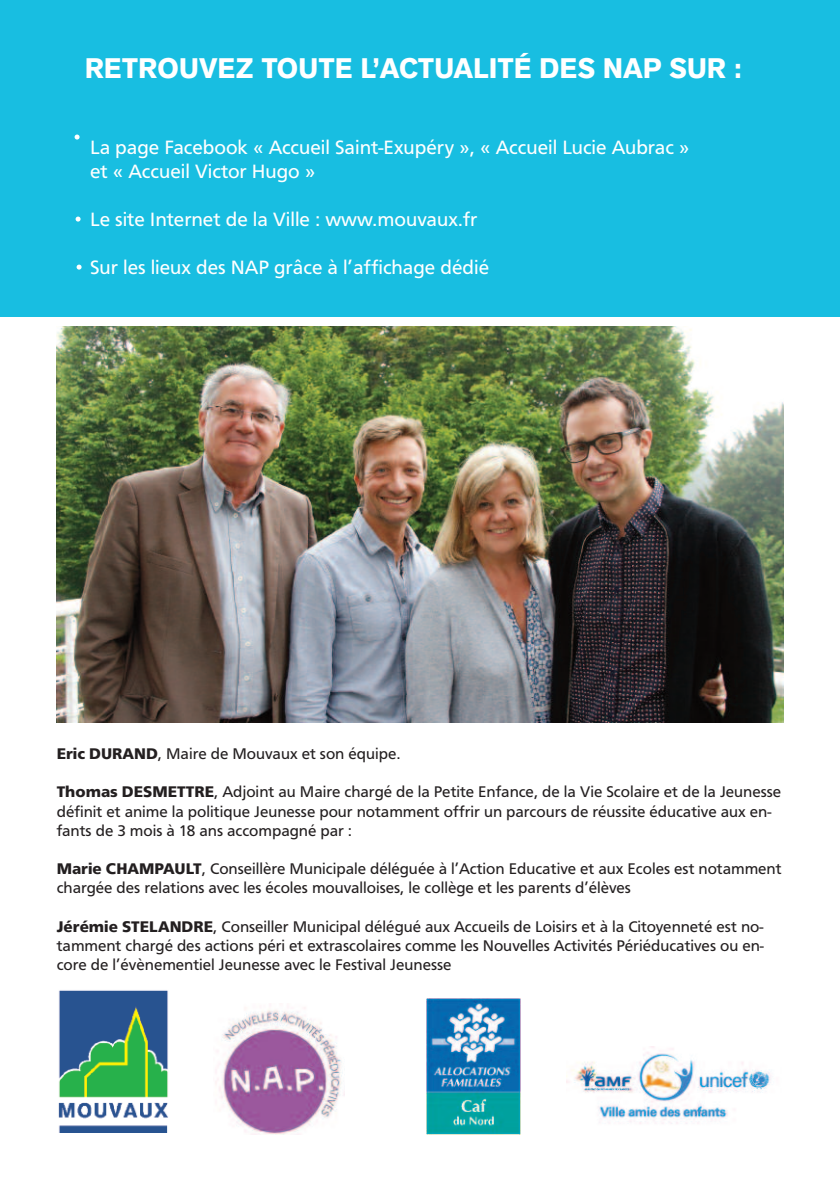
<style>
.page{position:relative;width:840px;height:1191px;background:#fff}
.page>*{position:absolute;margin:0;border:0;box-sizing:border-box;transform-origin:0 0}
.t1{font:700 28px "Akzid Grtsk Next";letter-spacing:.01em;color:#fff}
.t2{font:20px/24px "Frutus T";color:#fff}
.t3{font:16px/19.2px "Frutus T";color:#231f20}
.s1{font-weight:700}
</style>
<div class="page">
<div style="left:0;top:0;width:839px;height:317px;background:#18bee1"></div>
<svg style="left:59px;top:1132px;width:109px;height:1px"></svg>
<img style="left:58px;top:990px;width:110px;height:142px">
<img style="left:566px;top:1046px;width:205px;height:78px">
<svg style="left:74px;top:135px;width:6px;height:5px"></svg>
<svg style="left:76px;top:217px;width:4px;height:5px"></svg>
<svg style="left:76px;top:265px;width:6px;height:5px"></svg>
<img style="left:426px;top:998px;width:94px;height:136px">
<img style="left:215px;top:1007px;width:129px;height:127px">
<img style="left:57px;top:326px;width:725px;height:396px">
<h1 class="t1" style="left:85px;top:58px;width:657px">RETROUVEZ TOUTE L’ACTUALITÉ DES NAP SUR :</h1>
<p class="t2" style="left:90px;top:135px;width:600px">La page Facebook « Accueil Saint-Exupéry », « Accueil Lucie Aubrac » et « Accueil Victor Hugo »</p>
<p class="t2" style="left:90px;top:207px;width:388px">Le site Internet de la Ville : www.mouvaux.fr</p>
<p class="t2" style="left:90px;top:255px;width:400px">Sur les lieux des NAP grâce à l’affichage dédié</p>
<p class="t3" style="left:57px;top:744px;width:345px"><span class="s1">Eric DURAND</span>, Maire de Mouvaux et son équipe.</p>
<p class="t3" style="left:57px;top:782px;width:725px"><span class="s1">Thomas DESMETTRE</span>, Adjoint au Maire chargé de la Petite Enfance, de la Vie Scolaire et de la Jeunesse définit et anime la politique Jeunesse pour notamment offrir un parcours de réussite éducative aux en&shy;fants de 3 mois à 18 ans accompagné par :</p>
<p class="t3" style="left:57px;top:859px;width:726px"><span class="s1">Marie CHAMPAULT</span>, Conseillère Municipale déléguée à l’Action Educative et aux Ecoles est notamment chargée des relations avec les écoles mouvalloises, le collège et les parents d’élèves</p>
<p class="t3" style="left:57px;top:916px;width:708px;text-align:justify"><span class="s1">Jérémie STELANDRE</span>, Conseiller Municipal délégué aux Accueils de Loisirs et à la Citoyenneté est no&shy;tamment chargé des actions péri et extrascolaires comme les Nouvelles Activités Périéducatives ou en&shy;core de l’évènementiel Jeunesse avec le Festival Jeunesse</p>
</div>
